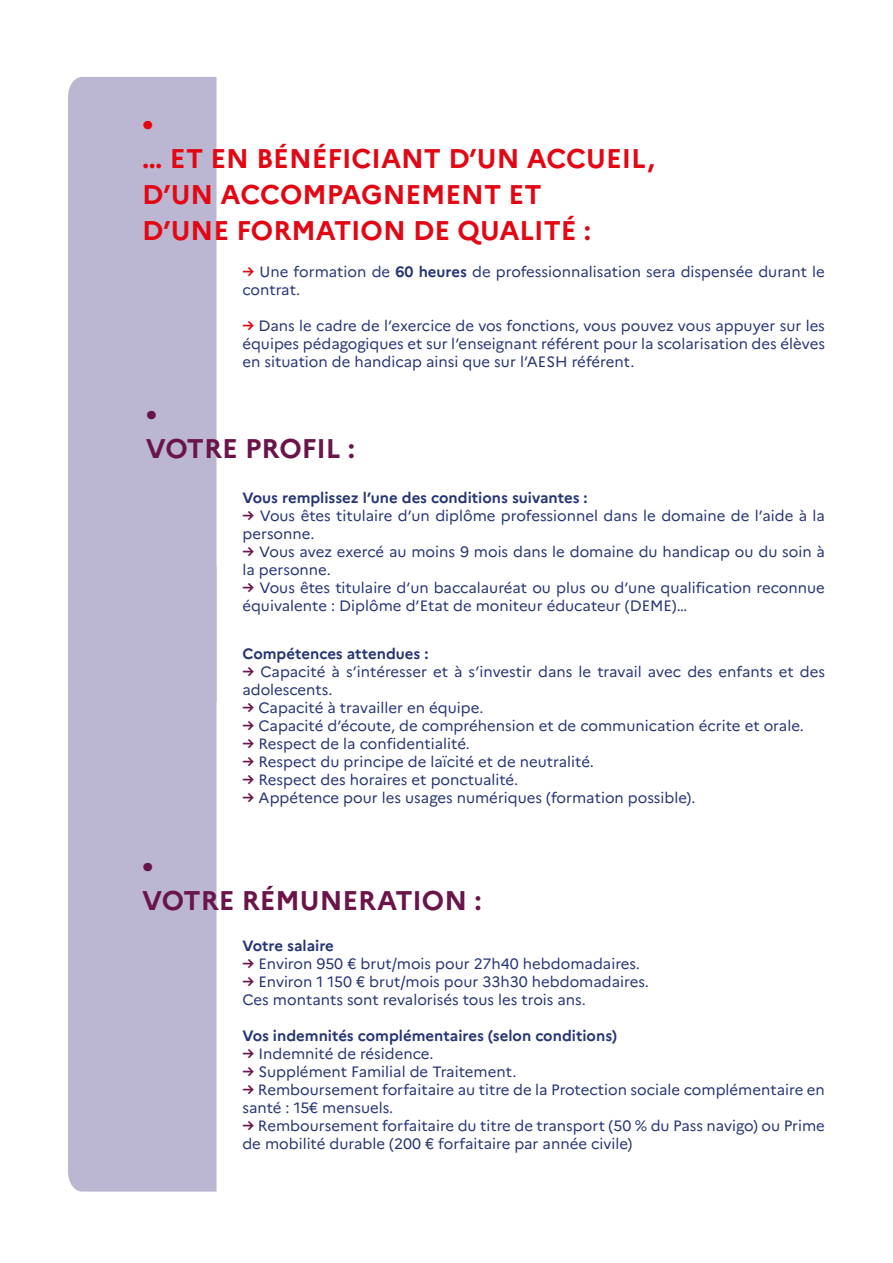
<style>
.page{position:relative;width:893px;height:1263px;background:#fff}
.page>*{position:absolute;margin:0;border:0;box-sizing:border-box;transform-origin:0 0}
.t1{font:700 27px/36px "Marianne";color:#e30613}
.t2{font:700 27px/36px "Marianne";color:#6a144a}
.t3{font:15px/18px "Marianne";color:#273475}
.t4{font:700 15px "Marianne";color:#273475}
.s1{font-weight:700;color:#e30613}
.s2{font-weight:700}
.s3{font-weight:700;color:#6a144a}
</style>
<div class="page">
<div style="left:68px;top:77px;width:149px;height:489px;background:#bbb7d2"></div>
<div style="left:68px;top:566px;width:149px;height:625px;background:#bbb7d2"></div>
<h1 class="t1" style="left:142px;top:105px;width:514px">•<br>… ET EN BÉNÉFICIANT D’UN ACCUEIL,<br>D’UN ACCOMPAGNEMENT ET<br>D’UNE FORMATION DE QUALITÉ :</h1>
<p class="t3" style="left:242px;top:262px;width:584px"><span class="s1">→</span> Une formation de <span class="s2">60 heures</span> de professionnalisation sera dispensée durant le contrat.</p>
<p class="t3" style="left:242px;top:316px;width:584px;text-align:justify"><span class="s1">→</span> Dans le cadre de l’exercice de vos fonctions, vous pouvez vous appuyer sur les équipes pédagogiques et sur l’enseignant référent pour la scolarisation des élèves en situation de handicap ainsi que sur l’AESH référent.</p>
<h1 class="t2" style="left:146px;top:394px;width:211px">•<br>VOTRE PROFIL :</h1>
<p class="t4" style="left:242px;top:488px;width:347px">Vous remplissez l’une des conditions suivantes :</p>
<p class="t3" style="left:242px;top:507px;width:584px"><span class="s3">→</span> Vous êtes titulaire d’un diplôme professionnel dans le domaine de l’aide à la personne.</p>
<p class="t3" style="left:242px;top:543px;width:584px"><span class="s3">→</span> Vous avez exercé au moins 9 mois dans le domaine du handicap ou du soin à la personne.</p>
<p class="t3" style="left:242px;top:579px;width:584px"><span class="s3">→</span> Vous êtes titulaire d’un baccalauréat ou plus ou d’une qualification reconnue équivalente : Diplôme d’Etat de moniteur éducateur (DEME)…</p>
<p class="t4" style="left:242px;top:645px;width:188px">Compétences attendues :</p>
<p class="t3" style="left:242px;top:663px;width:584px"><span class="s3">→</span> Capacité à s’intéresser et à s’investir dans le travail avec des enfants et des adolescents.</p>
<p class="t3" style="left:242px;top:699px;width:243px"><span class="s3">→</span> Capacité à travailler en équipe.</p>
<p class="t3" style="left:242px;top:717px;width:563px"><span class="s3">→</span> Capacité d’écoute, de compréhension et de communication écrite et orale.</p>
<p class="t3" style="left:242px;top:735px;width:229px"><span class="s3">→</span> Respect de la confidentialité.</p>
<p class="t3" style="left:242px;top:753px;width:353px"><span class="s3">→</span> Respect du principe de laïcité et de neutralité.</p>
<p class="t3" style="left:242px;top:771px;width:277px"><span class="s3">→</span> Respect des horaires et ponctualité.</p>
<p class="t3" style="left:242px;top:789px;width:455px"><span class="s3">→</span> Appétence pour les usages numériques (formation possible).</p>
<h1 class="t2" style="left:142px;top:846px;width:341px">•<br>VOTRE RÉMUNERATION :</h1>
<p class="t4" style="left:242px;top:936px;width:93px">Votre salaire</p>
<p class="t3" style="left:242px;top:954px;width:399px"><span class="s3">→</span> Environ 950 € brut/mois pour 27h40 hebdomadaires.</p>
<p class="t3" style="left:242px;top:972px;width:408px"><span class="s3">→</span> Environ 1 150 € brut/mois pour 33h30 hebdomadaires.<br>Ces montants sont revalorisés tous les trois ans.</p>
<p class="t4" style="left:242px;top:1026px;width:376px">Vos indemnités complémentaires (selon conditions)</p>
<p class="t3" style="left:242px;top:1044px;width:193px"><span class="s3">→</span> Indemnité de résidence.</p>
<p class="t3" style="left:242px;top:1062px;width:276px"><span class="s3">→</span> Supplément Familial de Traitement.</p>
<p class="t3" style="left:242px;top:1080px;width:584px"><span class="s3">→</span> Remboursement forfaitaire au titre de la Protection sociale complémentaire en santé : 15€ mensuels.</p>
<p class="t3" style="left:242px;top:1116px;width:584px"><span class="s3">→</span> Remboursement forfaitaire du titre de transport (50 % du Pass navigo) ou Prime de mobilité durable (200 € forfaitaire par année civile)</p>
</div>
